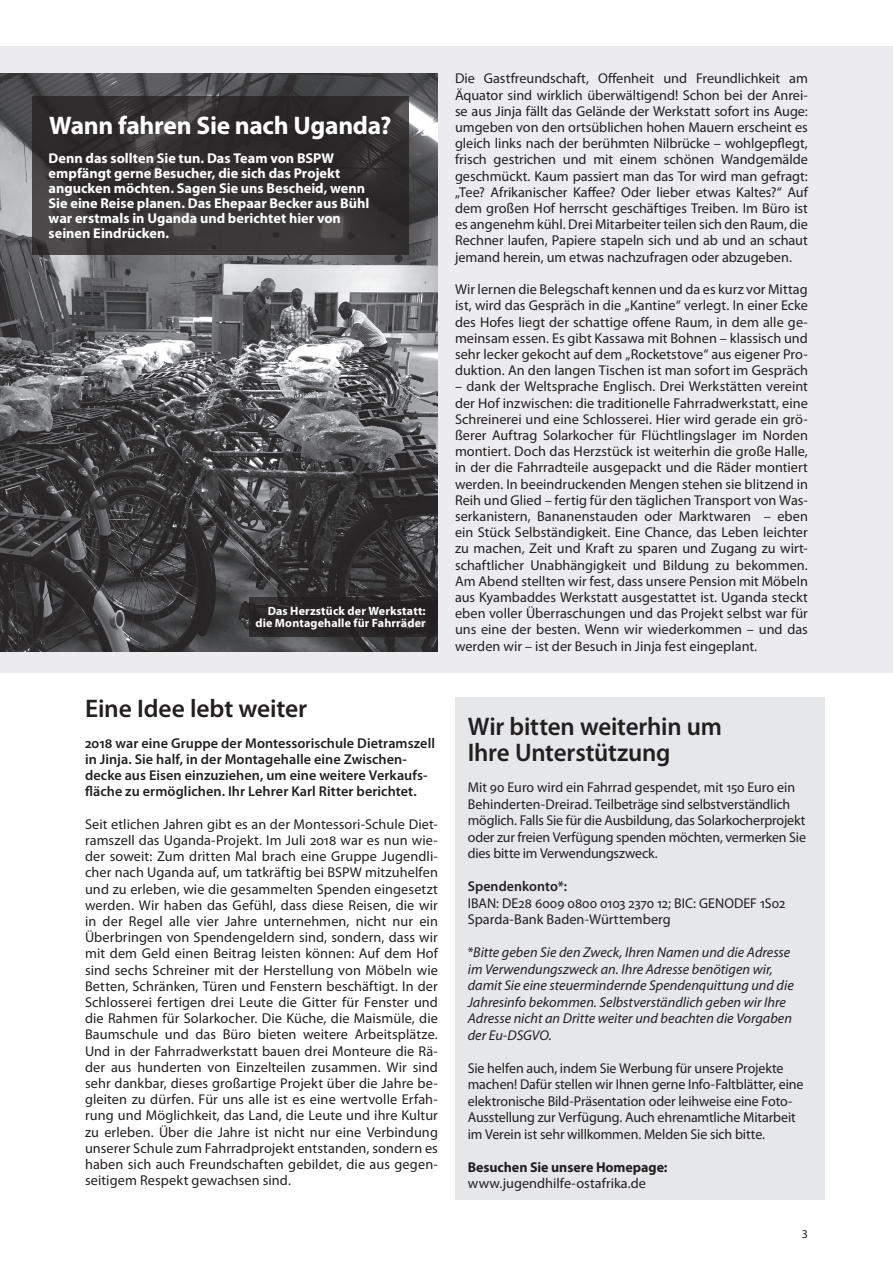
<style>
.page{position:relative;width:893px;height:1263px;background:#fff}
.page>*{position:absolute;margin:0;border:0;box-sizing:border-box;transform-origin:0 0}
.t1{font:600 25.5px/25.5px "Myriad Pro";letter-spacing:-.01em;color:#231f20}
.t2{font:700 25.5px "Myriad Pro";letter-spacing:-.015em;color:#fff}
.t3{font:14.25px/16.2px "Myriad Pro";letter-spacing:-.005em;color:#231f20;text-align:justify}
.t4{font:italic 14.25px/16.5px "Myriad Pro";color:#231f20}
.t5{font:700 14.25px/15px "Myriad Pro";color:#fff}
.t6{font:600 14.25px/16.2px "Myriad Pro";letter-spacing:.005em;color:#231f20}
.t7{font:700 14.25px "Myriad Pro";letter-spacing:-.005em;color:#231f20}
.t8{font:700 12px/12px "Myriad Pro";letter-spacing:.01em;color:#fff;text-align:right}
.t9{font:12px "Myriad Pro";color:#231f20}
.s1{font-style:normal}
</style>
<div class="page">
<div style="left:0;top:47px;width:893px;height:626px;background:#ececee"></div>
<img style="left:0;top:74px;width:438px;height:578px">
<svg style="left:32px;top:97px;width:376px;height:158px;background:#333032"></svg>
<div style="left:455px;top:698px;width:370px;height:502px;background:#e6e7e9"></div>
<div style="left:249px;top:598px;width:189px;height:39px;background:#231f20"></div>
<h1 class="t2" style="left:49px;top:109px;width:344px">Wann fahren Sie nach Uganda?</h1>
<p class="t5" style="left:49px;top:150px;width:322px">Denn das sollten Sie tun. Das Team von BSPW empfängt gerne Besucher, die sich das Projekt angucken möchten. Sagen Sie uns Bescheid, wenn Sie eine Reise planen. Das Ehepaar Becker aus Bühl war erstmals in Uganda und berichtet hier von seinen Eindrücken.</p>
<p class="t8" style="left:255px;top:604px;width:172px">Das Herzstück der Werkstatt: die Montagehalle für Fahrräder</p>
<p class="t3" style="left:455px;top:70px;width:354px">Die Gastfreundschaft, Offenheit und Freundlichkeit am Äquator sind wirklich überwältigend! Schon bei der Anrei&shy;se aus Jinja fällt das Gelände der Werkstatt sofort ins Auge: umgeben von den ortsüblichen hohen Mauern erscheint es gleich links nach der berühmten Nilbrücke – wohlgepflegt, frisch gestrichen und mit einem schönen Wandgemälde geschmückt. Kaum passiert man das Tor wird man gefragt: „Tee? Afrikanischer Kaffee? Oder lieber etwas Kaltes?“ Auf dem großen Hof herrscht geschäftiges Treiben. Im Büro ist es angenehm kühl. Drei Mitarbeiter teilen sich den Raum, die Rechner laufen, Papiere stapeln sich und ab und an schaut jemand herein, um etwas nachzufragen oder abzugeben.</p>
<p class="t3" style="left:455px;top:281px;width:354px">Wir lernen die Belegschaft kennen und da es kurz vor Mittag ist, wird das Gespräch in die „Kantine“ verlegt. In einer Ecke des Hofes liegt der schattige offene Raum, in dem alle ge&shy;meinsam essen. Es gibt Kassawa mit Bohnen – klassisch und sehr lecker gekocht auf dem „Rocketstove“ aus eigener Pro&shy;duktion. An den langen Tischen ist man sofort im Gespräch</p>
<p class="t3" style="left:455px;top:378px;width:354px">– dank der Weltsprache Englisch. Drei Werkstätten vereint der Hof inzwischen: die traditionelle Fahrradwerkstatt, eine Schreinerei und eine Schlosserei. Hier wird gerade ein grö&shy;ßerer Auftrag Solarkocher für Flüchtlingslager im Norden montiert. Doch das Herzstück ist weiterhin die große Halle, in der die Fahrradteile ausgepackt und die Räder montiert werden. In beeindruckenden Mengen stehen sie blitzend in Reih und Glied – fertig für den täglichen Transport von Was&shy;serkanistern, Bananenstauden oder Marktwaren – eben ein Stück Selbständigkeit. Eine Chance, das Leben leichter zu machen, Zeit und Kraft zu sparen und Zugang zu wirt&shy;schaftlicher Unabhängigkeit und Bildung zu bekommen.<br>Am Abend stellten wir fest, dass unsere Pension mit Möbeln aus Kyambaddes Werkstatt ausgestattet ist. Uganda steckt eben voller Überraschungen und das Projekt selbst war für uns eine der besten. Wenn wir wiederkommen – und das werden wir – ist der Besuch in Jinja fest eingeplant.</p>
<h1 class="t1" style="left:85px;top:695px;width:224px">Eine Idee lebt weiter</h1>
<p class="t6" style="left:85px;top:734px;width:352px">2018 war eine Gruppe der Montessorischule Dietramszell in Jinja. Sie half, in der Montagehalle eine Zwischen&shy;decke aus Eisen einzuziehen, um eine weitere Verkaufs&shy;fläche zu ermöglichen. Ihr Lehrer Karl Ritter berichtet.</p>
<p class="t3" style="left:85px;top:816px;width:354px">Seit etlichen Jahren gibt es an der Montessori-Schule Diet&shy;ramszell das Uganda-Projekt. Im Juli 2018 war es nun wie&shy;der soweit: Zum dritten Mal brach eine Gruppe Jugendli&shy;cher nach Uganda auf, um tatkräftig bei BSPW mitzuhelfen und zu erleben, wie die gesammelten Spenden eingesetzt werden. Wir haben das Gefühl, dass diese Reisen, die wir in der Regel alle vier Jahre unternehmen, nicht nur ein Überbringen von Spendengeldern sind, sondern, dass wir mit dem Geld einen Beitrag leisten können: Auf dem Hof sind sechs Schreiner mit der Herstellung von Möbeln wie Betten, Schränken, Türen und Fenstern beschäftigt. In der Schlosserei fertigen drei Leute die Gitter für Fenster und die Rahmen für Solarkocher. Die Küche, die Maismüle, die Baumschule und das Büro bieten weitere Arbeitsplätze.<br>Und in der Fahrradwerkstatt bauen drei Monteure die Rä&shy;der aus hunderten von Einzelteilen zusammen. Wir sind sehr dankbar, dieses großartige Projekt über die Jahre be&shy;gleiten zu dürfen. Für uns alle ist es eine wertvolle Erfah&shy;rung und Möglichkeit, das Land, die Leute und ihre Kultur zu erleben. Über die Jahre ist nicht nur eine Verbindung unserer Schule zum Fahrradprojekt entstanden, sondern es haben sich auch Freundschaften gebildet, die aus gegen&shy;seitigem Respekt gewachsen sind.</p>
<h1 class="t1" style="left:468px;top:713px;width:256px">Wir bitten weiterhin um<br>Ihre Unterstützung</h1>
<p class="t3" style="left:468px;top:779px;width:340px;text-align:left">Mit 90 Euro wird ein Fahrrad gespendet, mit 150 Euro ein Behinderten-Dreirad. Teilbeträge sind selbstverständlich möglich. Falls Sie für die Ausbildung, das Solarkocherprojekt oder zur freien Verfügung spenden möchten, vermerken Sie dies bitte im Verwendungszweck.</p>
<p class="t6" style="left:468px;top:878px;width:101px">Spendenkonto*:</p>
<p class="t3" style="left:468px;top:894px;width:319px">IBAN: DE28 6009 0800 0103 2370 12; BIC: GENODEF 1S02<br>Sparda-Bank Baden-Württemberg</p>
<p class="t4" style="left:468px;top:944px;width:328px"><span class="s1">*</span>Bitte geben Sie den Zweck, Ihren Namen und die Adresse im Verwendungszweck an. Ihre Adresse benötigen wir, damit Sie eine steuermindernde Spendenquittung und die Jahresinfo bekommen. Selbstverständlich geben wir Ihre Adresse nicht an Dritte weiter und beachten die Vorgaben der Eu-DSGVO.</p>
<p class="t3" style="left:468px;top:1059px;width:337px;text-align:left">Sie helfen auch, indem Sie Werbung für unsere Projekte machen! Dafür stellen wir Ihnen gerne Info-Faltblätter, eine elektronische Bild-Präsentation oder leihweise eine Foto-Ausstellung zur Verfügung. Auch ehrenamtliche Mitarbeit im Verein ist sehr willkommen. Melden Sie sich bitte.</p>
<p class="t7" style="left:468px;top:1157px;width:201px">Besuchen Sie unsere Homepage:</p>
<p class="t3" style="left:468px;top:1175px;width:180px">www.jugendhilfe-ostafrika.de</p>
<p class="t9" style="left:802px;top:1226px;width:8px">3</p>
</div>
